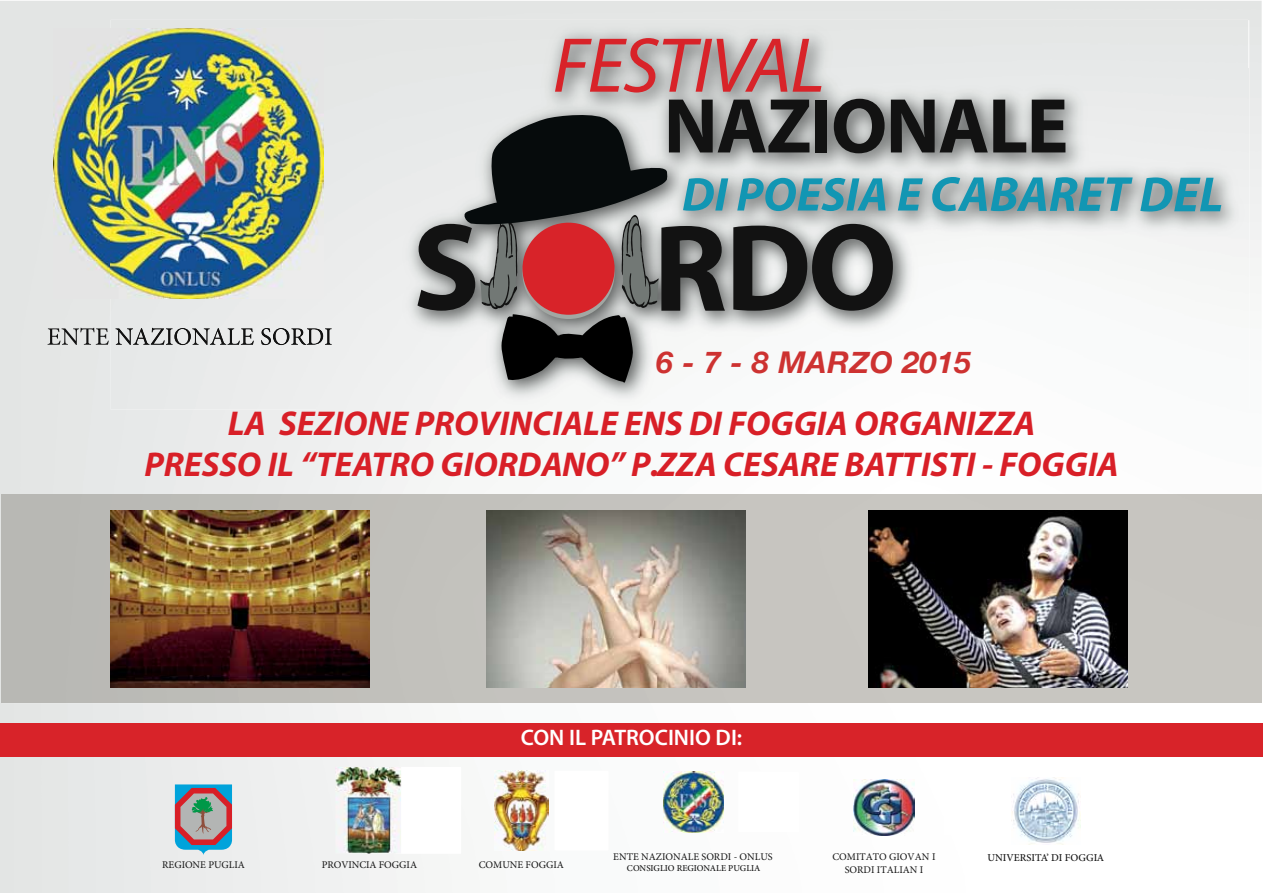
<style>
.page{position:relative;width:1263px;height:893px;background:#fff}
.page>*{position:absolute;margin:0;border:0;box-sizing:border-box;transform-origin:0 0}
.t1{font:italic 700 34.5px/41.4px "Myriad Pro";color:#d81f27;text-align:center}
.t2{font:italic 700 30px "Helvetica Neue";letter-spacing:.02em;color:#cd3231}
.t3{font:600 22.5px "Myriad Pro";color:#fff}
.t4{font:500 10.5px "Minion Pro";color:#121212}
.t5{font:10.2px/12.3px "Minion Pro";color:#121212;text-align:center}
.t6{font:500 9px "Minion Pro";color:#121212}
</style>
<div class="page">
<img style="left:0;top:1px;width:1262px;height:892px">
<img style="left:54px;top:28px;width:263px;height:270px">
<svg style="left:48px;top:328px;width:61px;height:17px"></svg>
<img style="left:111px;top:20px;width:1137px;height:49px">
<img style="left:317px;top:68px;width:931px;height:342px">
<div style="left:111px;top:298px;width:207px;height:112px;background:#eaebeb"></div>
<img style="left:115px;top:328px;width:34px;height:17px">
<img style="left:151px;top:328px;width:75px;height:17px">
<img style="left:228px;top:328px;width:26px;height:17px">
<svg style="left:261px;top:328px;width:64px;height:17px"></svg>
<img style="left:291px;top:328px;width:32px;height:17px">
<img style="left:311px;top:329px;width:10px;height:15px">
<img style="left:325px;top:328px;width:7px;height:17px">
<svg style="left:555px;top:38px;width:232px;height:55px;background:#c2898a"></svg>
<svg style="left:793px;top:39px;width:28px;height:53px"></svg>
<svg style="left:1140px;top:177px;width:81px;height:35px;background:#61a3b1"></svg>
<svg style="left:417px;top:99px;width:716px;height:284px"></svg>
<img style="left:1px;top:494px;width:1260px;height:209px">
<img style="left:111px;top:510px;width:259px;height:177px">
<img style="left:486px;top:510px;width:259px;height:177px">
<img style="left:868px;top:510px;width:259px;height:177px">
<div style="left:0;top:723px;width:1263px;height:33px;background:#d82329"></div>
<img style="left:335px;top:767px;width:66px;height:87px">
<img style="left:494px;top:771px;width:54px;height:79px">
<svg style="left:175px;top:784px;width:57px;height:71px;background:#8a8e99"></svg>
<img style="left:854px;top:779px;width:60px;height:56px">
<img style="left:663px;top:772px;width:61px;height:60px">
<img style="left:1012px;top:777px;width:68px;height:67px">
<h2 class="t2" style="left:656px;top:343px;width:316px">6 - 7 - 8 MARZO 2015</h2>
<h1 class="t1" style="left:144px;top:402px;width:976px">LA SEZIONE PROVINCIALE ENS DI FOGGIA ORGANIZZA<br>PRESSO IL “TEATRO GIORDANO” P.ZZA CESARE BATTISTI - FOGGIA</h1>
<h3 class="t3" style="left:521px;top:723px;width:223px">CON IL PATROCINIO DI:</h3>
<p class="t5" style="left:613px;top:851px;width:161px">ENTE NAZIONALE SORDI - ONLUS</p>
<p class="t6" style="left:627px;top:862px;width:135px">CONSIGLIO REGIONALE PUGLIA</p>
<p class="t5" style="left:162px;top:858px;width:84px">REGIONE PUGLIA</p>
<p class="t5" style="left:322px;top:858px;width:97px">PROVINCIA FOGGIA</p>
<p class="t5" style="left:479px;top:858px;width:87px">COMUNE FOGGIA</p>
<p class="t5" style="left:832px;top:851px;width:105px">COMITATO GIOVAN I<br>SORDI ITALIAN I</p>
<p class="t4" style="left:987px;top:851px;width:118px">UNIVERSITA’ DI FOGGIA</p>
</div>
